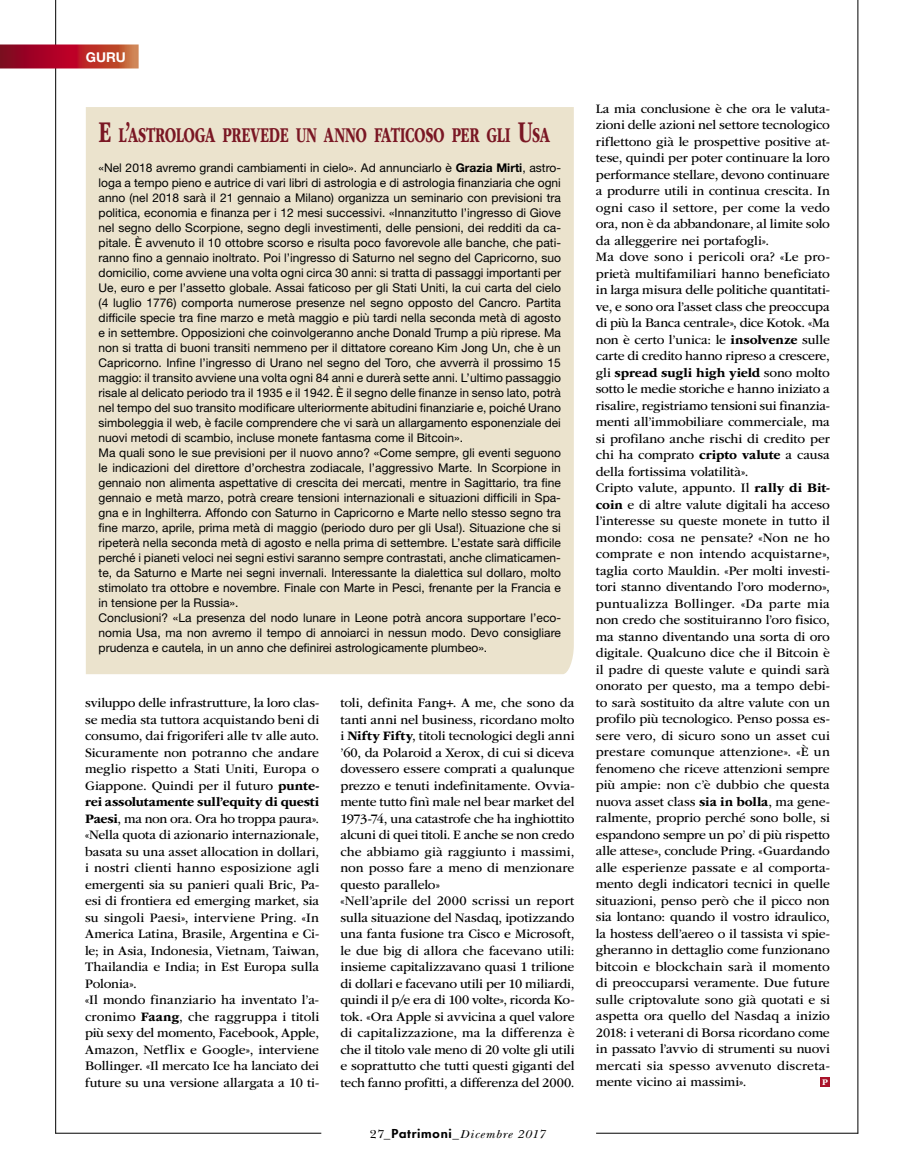
<style>
.page{position:relative;width:915px;height:1174px;background:#fff}
.page>*{position:absolute;margin:0;border:0;box-sizing:border-box;transform-origin:0 0}
.t1{font:700 22.05px "ITC Garamond Std";letter-spacing:-.025em;color:#7a1724;scale:.65 1}
.t2{font:13.5px/16.5px "ITC Garamond Std";letter-spacing:-.005em;color:#000}
.t3{font:700 13.5px "Helvetica Neue LT Std";color:#fff}
.t4{font:12px/15px "Helvetica Neue LT Std";color:#000}
.t5{font:italic 12px "New Baskerville Std";letter-spacing:.065em;color:#000;scale:1.1 1}
.t6{font:700 9px "ITC Garamond Std";color:#fff}
.s1{font-size:31.5px}
.s2{font-weight:700}
.s3{font-style:normal}
.s4{font-family:"Futura Std";font-weight:800;font-style:normal}
</style>
<div class="page">
<hr style="left:55px;top:1132px;width:266px;height:1px;background:#000">
<hr style="left:596px;top:1132px;width:261px;height:1px;background:#000">
<hr style="left:55px;top:0;width:1px;height:1133px;background:#000">
<hr style="left:857px;top:0;width:1px;height:1133px;background:#000">
<div style="left:820px;top:1077px;width:9px;height:9px;background:#a9132a"></div>
<svg style="left:0;top:44px;width:139px;height:24px;background:#b0262e"></svg>
<div style="left:86px;top:107px;width:487px;height:567px;background:#ebe3cd"></div>
<p class="t3" style="left:86px;top:48px;width:42px">guru</p>
<h1 class="t1" style="left:99px;top:123px;width:696px"><span class="s1">E</span> L<span class="s1">’</span>ASTROLOGA PREVEDE UN ANNO FATICOSO PER GLI <span class="s1">U</span>SA</h1>
<p class="t4" style="left:99px;top:160px;width:464px">«Nel 2018 avremo grandi cambiamenti in cielo». Ad annunciarlo è <span class="s2">Grazia Mirti</span>, astro&shy;loga a tempo pieno e autrice di vari libri di astrologia e di astrologia finanziaria che ogni anno (nel 2018 sarà il 21 gennaio a Milano) organizza un seminario con previsioni tra politica, economia e finanza per i 12 mesi successivi. «Innanzitutto l’ingresso di Giove nel segno dello Scorpione, segno degli investimenti, delle pensioni, dei redditi da ca&shy;pitale. È avvenuto il 10 ottobre scorso e risulta poco favorevole alle banche, che pati&shy;ranno fino a gennaio inoltrato. Poi l’ingresso di Saturno nel segno del Capricorno, suo domicilio, come avviene una volta ogni circa 30 anni: si tratta di passaggi importanti per Ue, euro e per l’assetto globale. Assai faticoso per gli Stati Uniti, la cui carta del cielo (4 luglio 1776) comporta numerose presenze nel segno opposto del Cancro. Partita difficile specie tra fine marzo e metà maggio e più tardi nella seconda metà di agosto e in settembre. Opposizioni che coinvolgeranno anche Donald Trump a più riprese. Ma non si tratta di buoni transiti nemmeno per il dittatore coreano Kim Jong Un, che è un Capricorno. Infine l’ingresso di Urano nel segno del Toro, che avverrà il prossimo 15 maggio: il transito avviene una volta ogni 84 anni e durerà sette anni. L’ultimo passaggio risale al delicato periodo tra il 1935 e il 1942. È il segno delle finanze in senso lato, potrà nel tempo del suo transito modificare ulteriormente abitudini finanziarie e, poiché Urano simboleggia il web, è facile comprendere che vi sarà un allargamento esponenziale dei nuovi metodi di scambio, incluse monete fantasma come il Bitcoin».<br>Ma quali sono le sue previsioni per il nuovo anno? «Come sempre, gli eventi seguono le indicazioni del direttore d’orchestra zodiacale, l’aggressivo Marte. In Scorpione in gennaio non alimenta aspettative di crescita dei mercati, mentre in Sagittario, tra fine gennaio e metà marzo, potrà creare tensioni internazionali e situazioni difficili in Spa&shy;gna e in Inghilterra. Affondo con Saturno in Capricorno e Marte nello stesso segno tra fine marzo, aprile, prima metà di maggio (periodo duro per gli Usa!). Situazione che si ripeterà nella seconda metà di agosto e nella prima di settembre. L’estate sarà difficile perché i pianeti veloci nei segni estivi saranno sempre contrastati, anche climaticamen&shy;te, da Saturno e Marte nei segni invernali. Interessante la dialettica sul dollaro, molto stimolato tra ottobre e novembre. Finale con Marte in Pesci, frenante per la Francia e in tensione per la Russia».<br>Conclusioni? «La presenza del nodo lunare in Leone potrà ancora supportare l’eco&shy;nomia Usa, ma non avremo il tempo di annoiarci in nessun modo. Devo consigliare prudenza e cautela, in un anno che definirei astrologicamente plumbeo».</p>
<p class="t2" style="left:85px;top:694px;width:235px">sviluppo delle infrastrutture, la loro clas&shy;se media sta tuttora acquistando beni di consumo, dai frigoriferi alle tv alle auto.<br>Sicuramente non potranno che andare meglio rispetto a Stati Uniti, Europa o Giappone. Quindi per il futuro <span class="s2">punte&shy;rei assolutamente sull’equity di questi Paesi</span>, ma non ora. Ora ho troppa paura». «Nella quota di azionario internazionale, basata su una asset allocation in dollari, i nostri clienti hanno esposizione agli emergenti sia su panieri quali Bric, Pa&shy;esi di frontiera ed emerging market, sia su singoli Paesi», interviene Pring. «In America Latina, Brasile, Argentina e Ci&shy;le; in Asia, Indonesia, Vietnam, Taiwan, Thailandia e India; in Est Europa sulla Polonia».<br>«Il mondo finanziario ha inventato l’a&shy;cronimo <span class="s2">Faang</span>, che raggruppa i titoli più sexy del momento, Facebook, Apple, Amazon, Netflix e Google», interviene Bollinger. «Il mercato Ice ha lanciato dei future su una versione allargata a 10 ti-</p>
<p class="t2" style="left:340px;top:694px;width:235px">toli, definita Fang+. A me, che sono da tanti anni nel business, ricordano molto i <span class="s2">Nifty Fifty</span>, titoli tecnologici degli anni ’60, da Polaroid a Xerox, di cui si diceva dovessero essere comprati a qualunque prezzo e tenuti indefinitamente. Ovvia&shy;mente tutto finì male nel bear market del 1973-74, una catastrofe che ha inghiottito alcuni di quei titoli. E anche se non credo che abbiamo già raggiunto i massimi, non posso fare a meno di menzionare questo parallelo»<br>«Nell’aprile del 2000 scrissi un report sulla situazione del Nasdaq, ipotizzando una fanta fusione tra Cisco e Microsoft, le due big di allora che facevano utili: insieme capitalizzavano quasi 1 trilione di dollari e facevano utili per 10 miliardi, quindi il p/e era di 100 volte», ricorda Ko&shy;tok. «Ora Apple si avvicina a quel valore di capitalizzazione, ma la differenza è che il titolo vale meno di 20 volte gli utili e soprattutto che tutti questi giganti del tech fanno profitti, a differenza del 2000.</p>
<p class="t5" style="left:370px;top:1126px;width:161px"><span class="s3">27</span><span class="s4">_Patrimoni_</span>Dicembre 2017</p>
<p class="t2" style="left:595px;top:100px;width:235px">La mia conclusione è che ora le valuta&shy;zioni delle azioni nel settore tecnologico riflettono già le prospettive positive at&shy;tese, quindi per poter continuare la loro performance stellare, devono continuare a produrre utili in continua crescita. In ogni caso il settore, per come la vedo ora, non è da abbandonare, al limite solo da alleggerire nei portafogli».<br>Ma dove sono i pericoli ora? «Le pro&shy;prietà multifamiliari hanno beneficiato in larga misura delle politiche quantitati&shy;ve, e sono ora l’asset class che preoccupa di più la Banca centrale», dice Kotok. «Ma non è certo l’unica: le <span class="s2">insolvenze</span> sulle carte di credito hanno ripreso a crescere, gli <span class="s2">spread sugli high yield</span> sono molto sotto le medie storiche e hanno iniziato a risalire, registriamo tensioni sui finanzia&shy;menti all’immobiliare commerciale, ma si profilano anche rischi di credito per chi ha comprato <span class="s2">cripto valute</span> a causa della fortissima volatilità».<br>Cripto valute, appunto. Il <span class="s2">rally di Bit&shy;coin</span> e di altre valute digitali ha acceso l’interesse su queste monete in tutto il mondo: cosa ne pensate? «Non ne ho comprate e non intendo acquistarne», taglia corto Mauldin. «Per molti investi&shy;tori stanno diventando l’oro moderno», puntualizza Bollinger. «Da parte mia non credo che sostituiranno l’oro fisico, ma stanno diventando una sorta di oro digitale. Qualcuno dice che il Bitcoin è il padre di queste valute e quindi sarà onorato per questo, ma a tempo debi&shy;to sarà sostituito da altre valute con un profilo più tecnologico. Penso possa es&shy;sere vero, di sicuro sono un asset cui prestare comunque attenzione». «È un fenomeno che riceve attenzioni sempre più ampie: non c’è dubbio che questa nuova asset class <span class="s2">sia in bolla</span>, ma gene&shy;ralmente, proprio perché sono bolle, si espandono sempre un po’ di più rispetto alle attese», conclude Pring. «Guardando alle esperienze passate e al comporta&shy;mento degli indicatori tecnici in quelle situazioni, penso però che il picco non sia lontano: quando il vostro idraulico, la hostess dell’aereo o il tassista vi spie&shy;gheranno in dettaglio come funzionano bitcoin e blockchain sarà il momento di preoccuparsi veramente. Due future sulle criptovalute sono già quotati e si aspetta ora quello del Nasdaq a inizio 2018: i veterani di Borsa ricordano come in passato l’avvio di strumenti su nuovi mercati sia spesso avvenuto discreta&shy;mente vicino ai massimi».</p>
<p class="t6" style="left:821px;top:1077px;width:7px">P</p>
</div>
